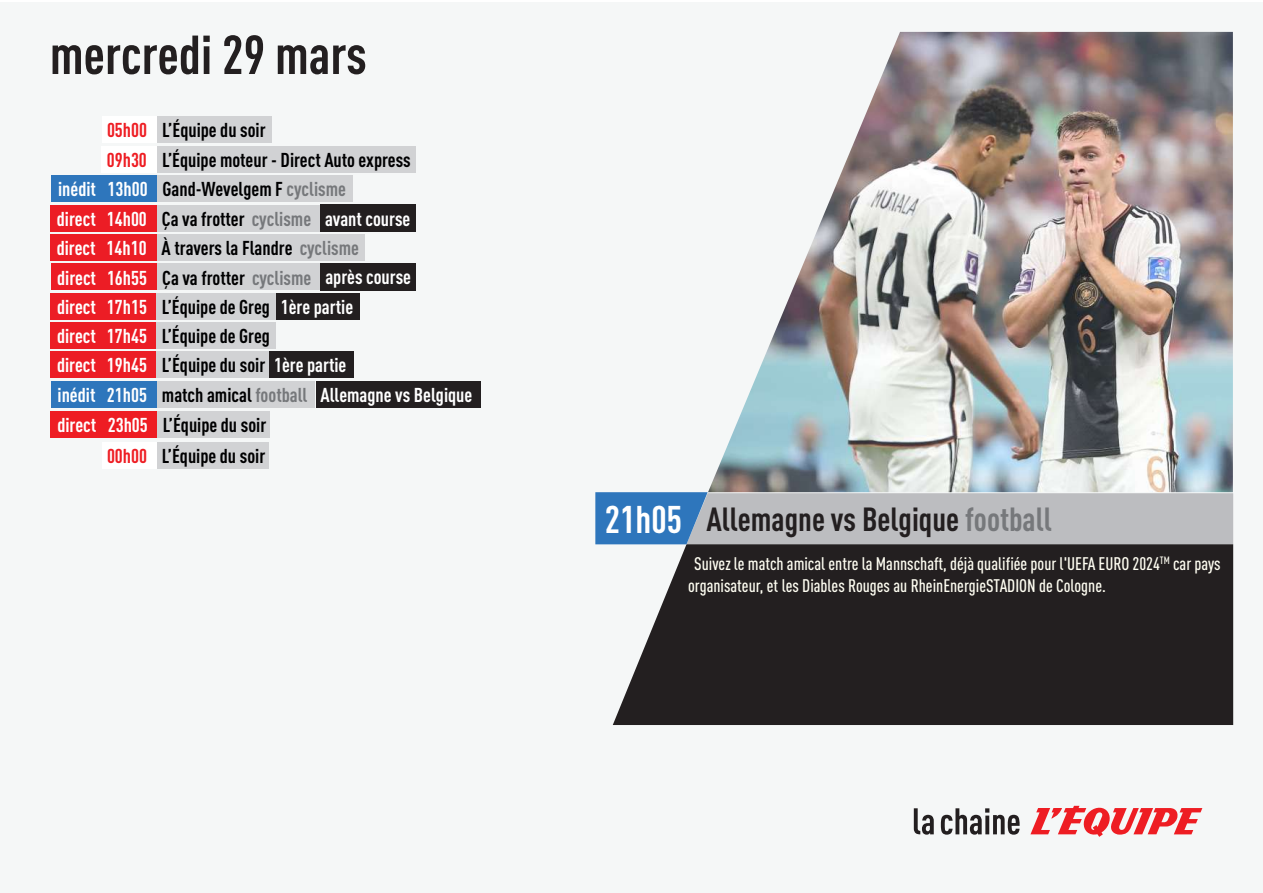
<style>
.page{position:relative;width:1263px;height:893px;background:#fff}
.page>*{position:absolute;margin:0;border:0;box-sizing:border-box;transform-origin:0 0}
.t1{font:700 condensed 54px "DINOT";color:#231f20}
.t2{font:700 condensed 38.1px "DINOT";color:#fff}
.t3{font:700 condensed 33px "DINOT";color:#231f20}
.t4{font:700 condensed 19.8px "DINOT";color:#fff}
.t5{font:700 condensed 19.8px "DINOT";color:#000001}
.t6{font:500 condensed 18px/21.6px "DINOT";color:#fffef2}
.s1{color:#ee1d23}
.s2{color:#fff}
.s3{color:#76787b}
.s4{color:#000001}
</style>
<div class="page">
<div style="left:0;top:3px;width:1262px;height:890px;background:#f5f7f7"></div>
<div style="left:613px;top:544px;width:620px;height:181px;background:#231f20"></div>
<svg style="left:595px;top:492px;width:638px;height:52px;background:#a6b2c0"></svg>
<img style="left:708px;top:32px;width:525px;height:460px">
<svg style="left:1030px;top:806px;width:172px;height:31px"></svg>
<svg style="left:914px;top:808px;width:20px;height:27px"></svg>
<svg style="left:941px;top:808px;width:78px;height:27px"></svg>
<div style="left:102px;top:116px;width:55px;height:27px;background:#fff"></div>
<div style="left:157px;top:116px;width:115px;height:27px;background:#d1d2d4"></div>
<div style="left:102px;top:146px;width:55px;height:27px;background:#fff"></div>
<div style="left:157px;top:146px;width:259px;height:27px;background:#d1d2d4"></div>
<div style="left:103px;top:176px;width:54px;height:26px;background:#2e76bc"></div>
<div style="left:158px;top:176px;width:195px;height:26px;background:#d1d2d4"></div>
<div style="left:52px;top:176px;width:51px;height:26px;background:#2e76bc"></div>
<div style="left:102px;top:205px;width:55px;height:27px;background:#ec1d25"></div>
<div style="left:157px;top:205px;width:163px;height:27px;background:#d1d2d4"></div>
<div style="left:51px;top:205px;width:51px;height:27px;background:#ec1d25"></div>
<div style="left:320px;top:205px;width:95px;height:27px;background:#231f20"></div>
<div style="left:102px;top:234px;width:54px;height:27px;background:#ec1d25"></div>
<div style="left:157px;top:234px;width:207px;height:27px;background:#d1d2d4"></div>
<div style="left:51px;top:234px;width:51px;height:27px;background:#ec1d25"></div>
<div style="left:102px;top:264px;width:55px;height:26px;background:#ec1d25"></div>
<div style="left:157px;top:264px;width:163px;height:26px;background:#d1d2d4"></div>
<div style="left:51px;top:264px;width:51px;height:26px;background:#ec1d25"></div>
<div style="left:320px;top:263px;width:96px;height:27px;background:#231f20"></div>
<div style="left:276px;top:293px;width:84px;height:26px;background:#231f20"></div>
<div style="left:102px;top:293px;width:55px;height:26px;background:#ec1d25"></div>
<div style="left:157px;top:293px;width:119px;height:26px;background:#d1d2d4"></div>
<div style="left:51px;top:293px;width:51px;height:26px;background:#ec1d25"></div>
<div style="left:102px;top:322px;width:55px;height:27px;background:#ec1d25"></div>
<div style="left:157px;top:322px;width:119px;height:27px;background:#d1d2d4"></div>
<div style="left:51px;top:322px;width:51px;height:27px;background:#ec1d25"></div>
<div style="left:269px;top:351px;width:84px;height:27px;background:#231f20"></div>
<div style="left:102px;top:351px;width:55px;height:27px;background:#ec1d25"></div>
<div style="left:157px;top:351px;width:112px;height:27px;background:#d1d2d4"></div>
<div style="left:51px;top:351px;width:51px;height:27px;background:#ec1d25"></div>
<div style="left:102px;top:381px;width:55px;height:27px;background:#2e76bc"></div>
<div style="left:157px;top:381px;width:158px;height:27px;background:#d1d2d4"></div>
<div style="left:51px;top:381px;width:51px;height:27px;background:#2e76bc"></div>
<div style="left:315px;top:381px;width:165px;height:27px;background:#231f20"></div>
<div style="left:103px;top:411px;width:55px;height:27px;background:#ee1d23"></div>
<div style="left:51px;top:411px;width:52px;height:27px;background:#ee1d23"></div>
<div style="left:158px;top:411px;width:112px;height:27px;background:#d1d2d4"></div>
<div style="left:102px;top:442px;width:54px;height:27px;background:#fff"></div>
<div style="left:157px;top:442px;width:112px;height:27px;background:#d1d2d4"></div>
<h1 class="t1" style="left:50px;top:15px;width:319px">mercredi 29 mars</h1>
<p class="t5" style="left:107px;top:116px;width:160px"><span class="s1">05h00</span> L’Équipe du soir</p>
<p class="t5" style="left:107px;top:146px;width:306px"><span class="s1">09h30</span> L’Équipe moteur - Direct Auto express</p>
<p class="t5" style="left:58px;top:175px;width:289px"><span class="s2">inédit 13h00</span> Gand-Wevelgem F <span class="s3">cyclisme</span></p>
<p class="t4" style="left:57px;top:204px;width:355px">direct 14h00 <span class="s4">Ça va frotter</span> <span class="s3">cyclisme</span> avant course</p>
<p class="t5" style="left:57px;top:234px;width:304px"><span class="s2">direct 14h10</span> À travers la Flandre <span class="s3">cyclisme</span></p>
<p class="t4" style="left:57px;top:263px;width:355px">direct 16h55 <span class="s4">Ça va frotter</span> <span class="s3">cyclisme</span> après course</p>
<p class="t4" style="left:57px;top:292px;width:298px">direct 17h15 <span class="s4">L’Équipe de Greg</span> 1ère partie</p>
<p class="t5" style="left:57px;top:321px;width:215px"><span class="s2">direct 17h45</span> L’Équipe de Greg</p>
<p class="t4" style="left:57px;top:351px;width:291px">direct 19h45 <span class="s4">L’Équipe du soir</span> 1ère partie</p>
<p class="t4" style="left:58px;top:380px;width:416px">inédit 21h05 <span class="s4">match amical</span> <span class="s3">football</span> Allemagne vs Belgique</p>
<p class="t5" style="left:57px;top:411px;width:210px"><span class="s2">direct 23h05</span> L’Équipe du soir</p>
<p class="t5" style="left:107px;top:442px;width:160px"><span class="s1">00h00</span> L’Équipe du soir</p>
<h2 class="t2" style="left:605px;top:491px;width:79px">21h05</h2>
<h3 class="t3" style="left:706px;top:495px;width:347px">Allemagne vs Belgique <span class="s3">football</span></h3>
<p class="t6" style="left:688px;top:552px;width:534px;text-indent:6px">Suivez le match amical entre la Mannschaft, déjà qualifiée pour l'UEFA EURO 2024<sup>TM</sup> car pays organisateur, et les Diables Rouges au RheinEnergieSTADION de Cologne.</p>
</div>
